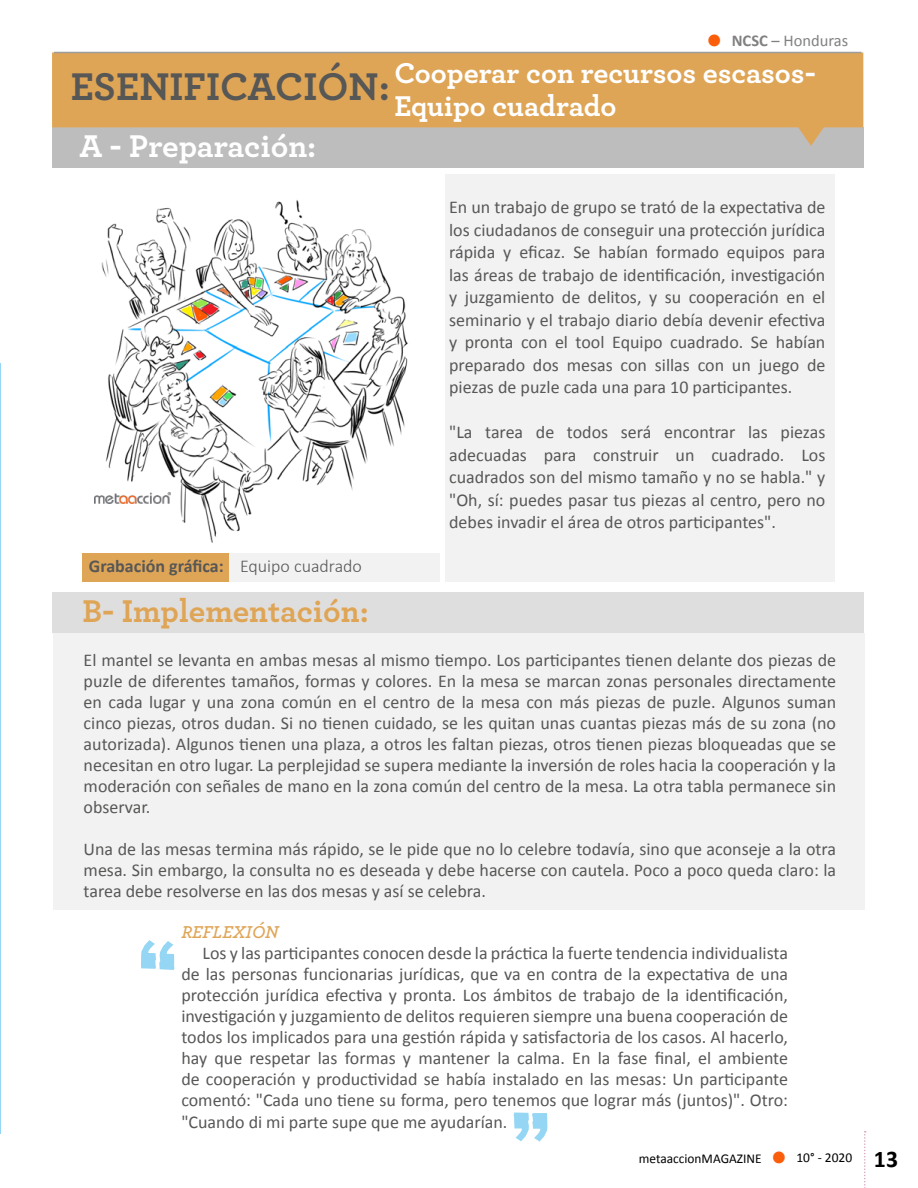
<style>
.page{position:relative;width:918px;height:1188px;background:#fff}
.page>*{position:absolute;margin:0;border:0;box-sizing:border-box;transform-origin:0 0}
.t1{font:700 40.5px "Archer";color:#575756}
.t2{font:700 33px "Archer";color:#dfa556}
.t3{font:700 33px "Archer";color:#fff}
.t4{font:700 30px/33px "Archer";color:#fff}
.t5{font:700 24px "Calibri";color:#000}
.t6{font:18px/22.5px "Calibri";color:#575756;text-align:justify}
.t7{font:700 18px "Calibri";color:#575756}
.t8{font:italic 600 18px "Archer";color:#dfa556}
.t9{font:16.5px "Calibri";color:#828181}
.t10{font:13.5px "Calibri";color:#000}
.s1{font-weight:700;font-size:33px;color:#fb5e0b}
.s2{font-weight:700}
.s3{font-weight:300}
</style>
<div class="page">
<svg style="left:864px;top:1131px;width:2px;height:57px"></svg>
<div style="left:53px;top:633px;width:812px;height:277px;background:#f2f2f2"></div>
<hr style="left:0;top:364px;width:1px;height:770px;background:#009fe3">
<div style="left:52px;top:127px;width:811px;height:41px;background:#bebdbd"></div>
<svg style="left:52px;top:52px;width:811px;height:94px;fill:#dfa556"></svg>
<div style="left:445px;top:174px;width:390px;height:408px;background:#f2f2f2"></div>
<img style="left:94px;top:200px;width:314px;height:343px">
<img style="left:94px;top:492px;width:77px;height:11px">
<div style="left:229px;top:553px;width:211px;height:28px;background:#f2f2f2"></div>
<div style="left:82px;top:553px;width:147px;height:28px;background:#dfa556"></div>
<div style="left:52px;top:592px;width:812px;height:41px;background:#dfdede"></div>
<svg style="left:141px;top:940px;width:34px;height:30px"></svg>
<svg style="left:513px;top:1112px;width:34px;height:30px"></svg>
<hr style="left:54px;top:52px;width:807px;height:1px;background:#9d9d9c">
<p class="t9" style="left:706px;top:31px;width:144px"><span class="s1">•</span> <span class="s2">NCSC</span> – Honduras</p>
<h1 class="t1" style="left:71px;top:54px;width:321px">ESENIFICACIÓN:</h1>
<h3 class="t4" style="left:394px;top:55px;width:423px">Cooperar con recursos escasos-<br>Equipo cuadrado</h3>
<h2 class="t3" style="left:79px;top:120px;width:238px">A - Preparación:</h2>
<p class="t6" style="left:449px;top:195px;width:378px">En un trabajo de grupo se trató de la expectativa de los ciudadanos de conseguir una protección jurídica rápida y eficaz. Se habían formado equipos para las áreas de trabajo de identificación, investigación y juzgamiento de delitos, y su cooperación en el seminario y el trabajo diario debía devenir efectiva y pronta con el tool Equipo cuadrado. Se habían preparado dos mesas con sillas con un juego de piezas de puzle cada una para 10 participantes.</p>
<p class="t6" style="left:449px;top:420px;width:378px">"La tarea de todos será encontrar las piezas adecuadas para construir un cuadrado. Los cuadrados son del mismo tamaño y no se habla." y "Oh, sí: puedes pasar tus piezas al centro, pero no debes invadir el área de otros participantes".</p>
<p class="t7" style="left:89px;top:555px;width:275px">Grabación gráfica: <span class="s3">Equipo cuadrado</span></p>
<h2 class="t2" style="left:83px;top:585px;width:288px">B- Implementación:</h2>
<p class="t6" style="left:84px;top:649px;width:754px;line-height:21px">El mantel se levanta en ambas mesas al mismo tiempo. Los participantes tienen delante dos piezas de puzle de diferentes tamaños, formas y colores. En la mesa se marcan zonas personales directamente en cada lugar y una zona común en el centro de la mesa con más piezas de puzle. Algunos suman cinco piezas, otros dudan. Si no tienen cuidado, se les quitan unas cuantas piezas más de su zona (no autorizada). Algunos tienen una plaza, a otros les faltan piezas, otros tienen piezas bloqueadas que se necesitan en otro lugar. La perplejidad se supera mediante la inversión de roles hacia la cooperación y la moderación con señales de mano en la zona común del centro de la mesa. La otra tabla permanece sin observar.</p>
<p class="t6" style="left:84px;top:838px;width:754px;line-height:21px">Una de las mesas termina más rápido, se le pide que no lo celebre todavía, sino que aconseje a la otra mesa. Sin embargo, la consulta no es deseada y debe hacerse con cautela. Poco a poco queda claro: la tarea debe resolverse en las dos mesas y así se celebra.</p>
<p class="t8" style="left:181px;top:919px;width:99px">REFLEXIÓN</p>
<p class="t6" style="left:181px;top:942px;width:608px;line-height:21.1px;text-indent:21px">Los y las participantes conocen desde la práctica la fuerte tendencia individualista de las personas funcionarias jurídicas, que va en contra de la expectativa de una protección jurídica efectiva y pronta. Los ámbitos de trabajo de la identificación, investigación y juzgamiento de delitos requieren siempre una buena cooperación de todos los implicados para una gestión rápida y satisfactoria de los casos. Al hacerlo, hay que respetar las formas y mantener la calma. En la fase final, el ambiente de cooperación y productividad se había instalado en las mesas: Un participante comentó: "Cada uno tiene su forma, pero tenemos que lograr más (juntos)". Otro: "Cuando di mi parte supe que me ayudarían.</p>
<p class="t10" style="left:639px;top:1150px;width:124px">metaaccionMAGAZINE</p>
<p class="t10" style="left:771px;top:1150px;width:83px"><span class="s1">•</span> 10° - 2020</p>
<h3 class="t5" style="left:874px;top:1144px;width:26px">13</h3>
</div>
